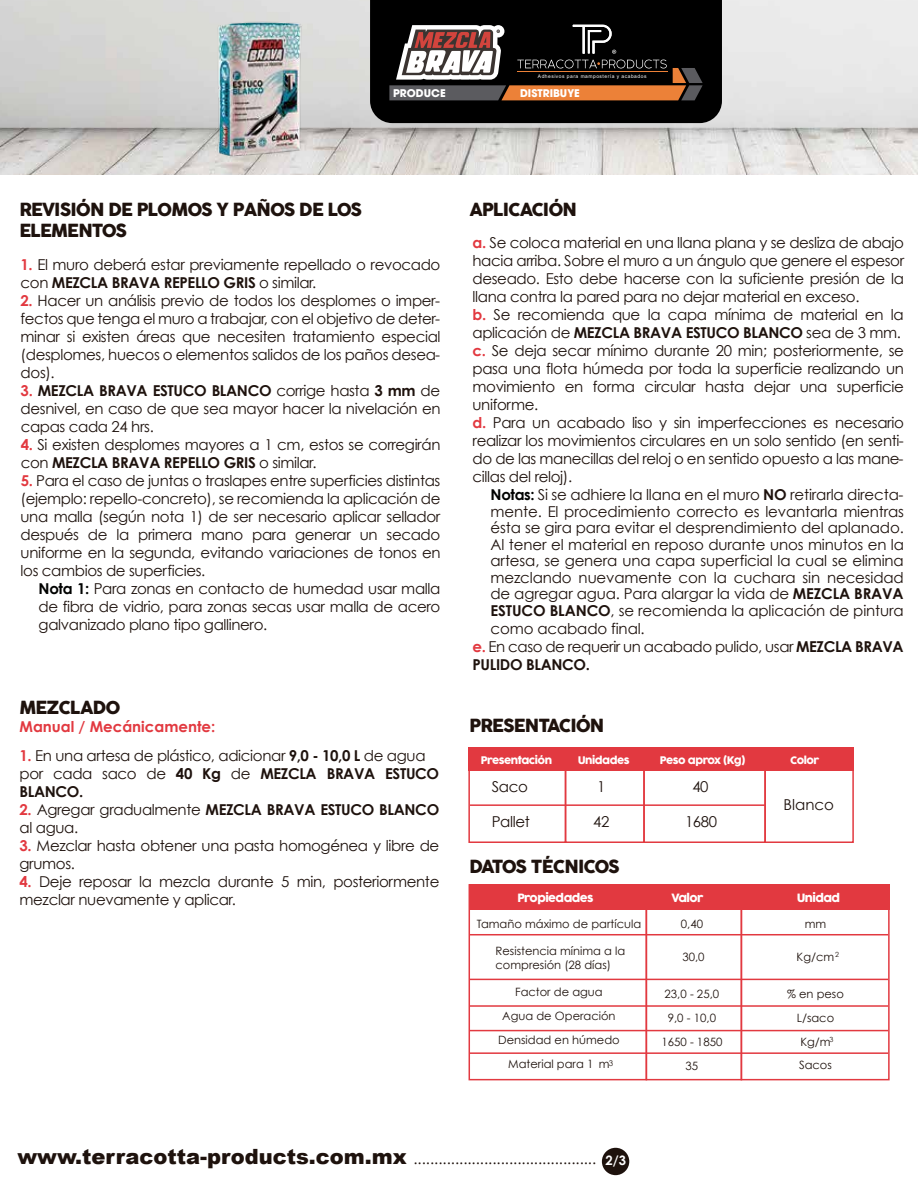
<style>
.page{position:relative;width:918px;height:1188px;background:#fff}
.page>*{position:absolute;margin:0;border:0;box-sizing:border-box;transform-origin:0 0}
.t1{font:17.7px/21.3px "Cocogoose";letter-spacing:-.05em;color:#1e120d}
.t2{font:17.7px "Cocogoose";letter-spacing:-.08em;color:#1e120d}
.t3{font:15px/18px "Century Gothic";letter-spacing:-.025em;color:#1e120d}
.t4{font:700 15px "Century Gothic";color:#e23940}
.t5{font:700 13.05px "Century Gothic";color:#fff}
.t6{font:11.4px/24px "Century Gothic";color:#1e120d;text-align:center}
.t7{font:11.25px "Cocogoose";letter-spacing:-.05em;color:#fff}
.t8{font:700 10.65px "Avant Garde LT";color:#fff}
.t9{font:10.2px "Cocogoose";letter-spacing:-.05em;color:#fff}
.t10{font:7.8px "Century Gothic";color:#1e120d}
.t11{font:7.05px "Century Gothic";color:#1e120d}
.t12{font:4.95px "Arial";letter-spacing:.1em;color:#fff}
.s1{font-weight:700;color:#e23940}
.s2{font-weight:700}
.s3{font-weight:700;color:#010200}
.s4{font-family:"Arial";font-weight:900;font-size:21px}
</style>
<div class="page">
<div style="left:602px;top:1148px;width:27px;height:27px;background:#1e120d;border-radius:50%"></div>
<img style="left:0;top:0;width:918px;height:175px">
<div style="left:468px;top:747px;width:386px;height:24px;background:#e23940"></div>
<div style="left:468px;top:747px;width:98px;height:96px;border:2px solid #e23940"></div>
<div style="left:565px;top:747px;width:80px;height:96px;border:2px solid #e23940"></div>
<div style="left:643px;top:747px;width:123px;height:96px;border:2px solid #e23940"></div>
<div style="left:764px;top:747px;width:90px;height:96px;border:2px solid #e23940"></div>
<hr style="left:470px;top:804px;width:295px;height:2px;background:#e23940">
<div style="left:469px;top:884px;width:421px;height:25px;background:#e23940"></div>
<div style="left:469px;top:884px;width:178px;height:196px;border:2px solid #e23940"></div>
<div style="left:646px;top:884px;width:96px;height:196px;border:2px solid #e23940"></div>
<div style="left:741px;top:884px;width:149px;height:196px;border:2px solid #e23940"></div>
<hr style="left:469px;top:934px;width:419px;height:1px;background:#e23940">
<hr style="left:469px;top:979px;width:419px;height:1px;background:#e23940">
<hr style="left:469px;top:1005px;width:419px;height:2px;background:#e23940">
<hr style="left:469px;top:1030px;width:419px;height:1px;background:#e23940">
<hr style="left:469px;top:1052px;width:419px;height:2px;background:#e23940">
<img style="left:195px;top:10px;width:128px;height:158px">
<svg style="left:370px;top:0;width:352px;height:123px;background:#2f2520"></svg>
<p class="t12" style="left:538px;top:73px;width:110px">Adhesivos para mampostería y acabados</p>
<p class="t8" style="left:393px;top:86px;width:54px">PRODUCE</p>
<p class="t8" style="left:520px;top:86px;width:61px">DISTRIBUYE</p>
<p class="t1" style="left:19px;top:200px;width:344px">REVISIÓN DE PLOMOS Y PAÑOS DE LOS<br>ELEMENTOS</p>
<p class="t3" style="left:21px;top:256px;width:421px"><span class="s1">1.</span> El muro deberá estar previamente repellado o revocado con <span class="s2">MEZCLA BRAVA REPELLO GRIS</span> o similar.</p>
<p class="t3" style="left:21px;top:292px;width:421px;text-align:justify"><span class="s1">2.</span> Hacer un análisis previo de todos los desplomes o imper&shy;fectos que tenga el muro a trabajar, con el objetivo de deter&shy;minar si existen áreas que necesiten tratamiento especial (desplomes, huecos o elementos salidos de los paños desea&shy;dos).</p>
<p class="t3" style="left:21px;top:382px;width:421px;text-align:justify"><span class="s1">3.</span> <span class="s2">MEZCLA BRAVA ESTUCO BLANCO</span> corrige hasta <span class="s2">3 mm</span> de desnivel, en caso de que sea mayor hacer la nivelación en capas cada 24 hrs.</p>
<p class="t3" style="left:21px;top:436px;width:421px"><span class="s1">4.</span> Si existen desplomes mayores a 1 cm, estos se corregirán con <span class="s2">MEZCLA BRAVA REPELLO GRIS</span> o similar.</p>
<p class="t3" style="left:21px;top:472px;width:422px;text-align:justify"><span class="s1">5.</span> Para el caso de juntas o traslapes entre superficies distintas (ejemplo: repello-concreto), se recomienda la aplicación de una malla (según nota 1) de ser necesario aplicar sellador después de la primera mano para generar un secado uniforme en la segunda, evitando variaciones de tonos en los cambios de superficies.</p>
<p class="t3" style="left:39px;top:580px;width:403px;text-align:justify"><span class="s3">Nota 1:</span> Para zonas en contacto de humedad usar malla de fibra de vidrio, para zonas secas usar malla de acero galvanizado plano tipo gallinero.</p>
<p class="t1" style="left:19px;top:698px;width:103px">MEZCLADO</p>
<p class="t4" style="left:20px;top:715px;width:197px">Manual / Mecánicamente:</p>
<p class="t3" style="left:20px;top:747px;width:421px"><span class="s1">1.</span> En una artesa de plástico, adicionar <span class="s2">9,0 - 10,0 L</span> de agua por cada saco de <span class="s2">40 Kg</span> de <span class="s2">MEZCLA BRAVA ESTUCO<br>BLANCO.</span></p>
<p class="t3" style="left:20px;top:801px;width:421px"><span class="s1">2.</span> Agregar gradualmente <span class="s2">MEZCLA BRAVA ESTUCO BLANCO </span>al agua.</p>
<p class="t3" style="left:20px;top:837px;width:421px"><span class="s1">3.</span> Mezclar hasta obtener una pasta homogénea y libre de grumos.</p>
<p class="t3" style="left:20px;top:873px;width:421px"><span class="s1">4.</span> Deje reposar la mezcla durante 5 min, posteriormente mezclar nuevamente y aplicar.</p>
<p class="t1" style="left:470px;top:200px;width:109px">APLICACIÓN</p>
<p class="t3" style="left:473px;top:234px;width:433px"><span class="s1">a.</span> Se coloca material en una llana plana y se desliza de abajo hacia arriba. Sobre el muro a un ángulo que genere el espesor deseado. Esto debe hacerse con la suficiente presión de la llana contra la pared para no dejar material en exceso.<br><span class="s1">b.</span> Se recomienda que la capa mínima de material en la aplicación de <span class="s2">MEZCLA BRAVA ESTUCO BLANCO</span> sea de 3 mm. <span class="s1">c.</span> Se deja secar mínimo durante 20 min; posteriormente, se pasa una flota húmeda por toda la superficie realizando un movimiento en forma circular hasta dejar una superficie uniforme.<br><span class="s1">d.</span> Para un acabado liso y sin imperfecciones es necesario realizar los movimientos circulares en un solo sentido (en senti&shy;do de las manecillas del reloj o en sentido opuesto a las mane&shy;cillas del reloj).</p>
<p class="t3" style="left:491px;top:486px;width:415px;line-height:16.5px;text-align:justify"><span class="s3">Notas:</span> Si se adhiere la llana en el muro <span class="s2">NO</span> retirarla directa&shy;mente. El procedimiento correcto es levantarla mientras ésta se gira para evitar el desprendimiento del aplanado.<br>Al tener el material en reposo durante unos minutos en la artesa, se genera una capa superficial la cual se elimina mezclando nuevamente con la cuchara sin necesidad de agregar agua. Para alargar la vida de <span class="s2">MEZCLA BRAVA ESTUCO BLANCO</span>, se recomienda la aplicación de pintura</p>
<p class="t3" style="left:473px;top:619px;width:433px;text-indent:18px">como acabado final.<br><span class="s1">e.</span> En caso de requerir un acabado pulido, usar <span class="s2">MEZCLA BRAVA<br>PULIDO BLANCO.</span></p>
<p class="t1" style="left:470px;top:716px;width:136px">PRESENTACIÓN</p>
<p class="t9" style="left:481px;top:753px;width:73px">Presentación</p>
<p class="t9" style="left:578px;top:753px;width:53px">Unidades</p>
<p class="t9" style="left:660px;top:753px;width:87px">Peso aprox (Kg)</p>
<p class="t9" style="left:790px;top:753px;width:31px">Color</p>
<p class="t3" style="left:492px;top:778px;width:38px">Saco</p>
<p class="t3" style="left:597px;top:778px;width:10px">1</p>
<p class="t3" style="left:692px;top:778px;width:18px">40</p>
<p class="t3" style="left:492px;top:813px;width:40px">Pallet</p>
<p class="t3" style="left:593px;top:813px;width:18px">42</p>
<p class="t3" style="left:685px;top:813px;width:34px">1680</p>
<p class="t3" style="left:784px;top:796px;width:52px">Blanco</p>
<p class="t2" style="left:470px;top:854px;width:152px">DATOS TÉCNICOS</p>
<p class="t7" style="left:517px;top:890px;width:78px">Propiedades</p>
<p class="t7" style="left:672px;top:890px;width:34px">Valor</p>
<p class="t7" style="left:797px;top:890px;width:45px">Unidad</p>
<p class="t6" style="left:477px;top:911px;width:166px">Tamaño máximo de partícula</p>
<p class="t6" style="left:681px;top:911px;width:24px">0,40</p>
<p class="t6" style="left:805px;top:911px;width:23px">mm</p>
<p class="t6" style="left:496px;top:944px;width:131px;line-height:13.5px;text-align:left">Resistencia mínima a la compresión (28 días)</p>
<p class="t6" style="left:682px;top:945px;width:24px">30,0</p>
<p class="t6" style="left:797px;top:945px;width:44px">Kg/cm<sup>2</sup></p>
<p class="t6" style="left:498px;top:980px;width:123px">Factor de agua<br>Agua de Operación<br>Densidad en húmedo<br>Material para 1 m</p>
<p class="t10" style="left:609px;top:1058px;width:6px">3</p>
<p class="t6" style="left:661px;top:982px;width:62px">23,0 - 25,0<br>9,0 - 10,0<br>1650 - 1850<br>35</p>
<p class="t6" style="left:787px;top:982px;width:58px;line-height:23.5px">% en peso<br>L/saco<br>Kg/m<br>Sacos</p>
<p class="t11" style="left:830px;top:1034px;width:5px">3</p>
<p class="t3" style="left:17px;top:1149px;width:580px"><span class="s4">www.terracotta-products.com.mx</span> ............................................</p>
<p class="t5" style="left:606px;top:1151px;width:22px">2/3</p>
</div>
